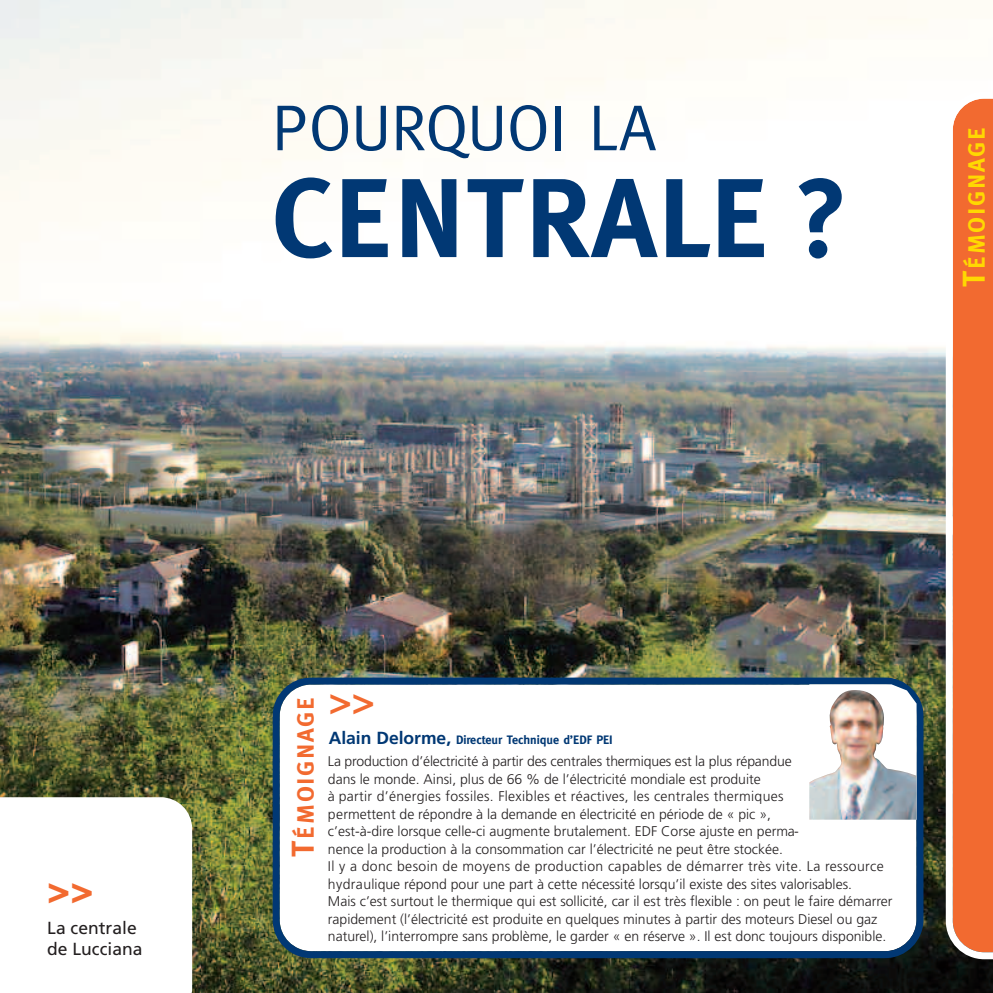
<style>
.page{position:relative;width:993px;height:993px;background:#fff}
.page>*{position:absolute;margin:0;border:0;box-sizing:border-box;transform-origin:0 0}
.t1{font:700 112px "Meta Plus";color:#013874}
.t2{font:64.75px "Meta";color:#013874}
.t3{font:900 38.5px "Frutiger";color:#f26a30}
.t4{font:700 38.5px "Frutiger";color:#f26a30}
.t5{font:700 23.62px "Meta Plus";letter-spacing:.07em;color:#ffd801}
.t6{font:700 23.62px "Meta Plus";letter-spacing:.07em;color:#f26a30}
.t7{font:17.5px/21px "Frutiger";color:#231f20}
.t8{font:300 14px/17.5px "Frutiger";color:#231f20}
.t9{font:700 12.25px "Meta";color:#013874}
.s1{font-size:31.5px}
.s2{font-family:"Frutiger";font-size:17.5px}
</style>
<div class="page">
<img style="left:0;top:0;width:992px;height:992px">
<svg style="left:0;top:797px;width:192px;height:195px"></svg>
<svg style="left:945px;top:92px;width:47px;height:866px"></svg>
<svg style="left:272px;top:677px;width:651px;height:280px"></svg>
<svg style="left:809px;top:684px;width:107px;height:5px"></svg>
<img style="left:809px;top:689px;width:107px;height:130px">
<h2 class="t2" style="left:271px;top:90px;width:386px">POURQUOI LA</h2>
<h1 class="t1" style="left:271px;top:153px;width:578px">CENTRALE ?</h1>
<h3 class="t5" style="left:962px;top:287px;width:161px;rotate:-90deg"><span class="s1">T</span>ÉMOIGNAGE</h3>
<h3 class="t3" style="left:47px;top:874px;width:48px">&gt;&gt;</h3>
<p class="t7" style="left:47px;top:918px;width:97px">La centrale de Lucciana</p>
<h3 class="t6" style="left:292px;top:856px;width:161px;rotate:-90deg"><span class="s1">T</span>ÉMOIGNAGE</h3>
<h3 class="t4" style="left:328px;top:684px;width:48px">&gt;&gt;</h3>
<p class="t9" style="left:328px;top:732px;width:285px"><span class="s2">Alain Delorme,</span> Directeur Technique d’EDF PEI</p>
<p class="t8" style="left:328px;top:753px;width:566px">La production d’électricité à partir des centrales thermiques est la plus répandue<br>dans le monde. Ainsi, plus de 66 % de l’électricité mondiale est produite<br>à partir d’énergies fossiles. Flexibles et réactives, les centrales thermiques<br>permettent de répondre à la demande en électricité en période de « pic »,<br>c’est-à-dire lorsque celle-ci augmente brutalement. EDF Corse ajuste en perma-<br>nence la production à la consommation car l’électricité ne peut être stockée.<br>Il y a donc besoin de moyens de production capables de démarrer très vite. La ressource hydraulique répond pour une part à cette nécessité lorsqu’il existe des sites valorisables.<br>Mais c’est surtout le thermique qui est sollicité, car il est très flexible : on peut le faire démarrer rapidement (l’électricité est produite en quelques minutes à partir des moteurs Diesel ou gaz naturel), l’interrompre sans problème, le garder « en réserve ». Il est donc toujours disponible.</p>
</div>
